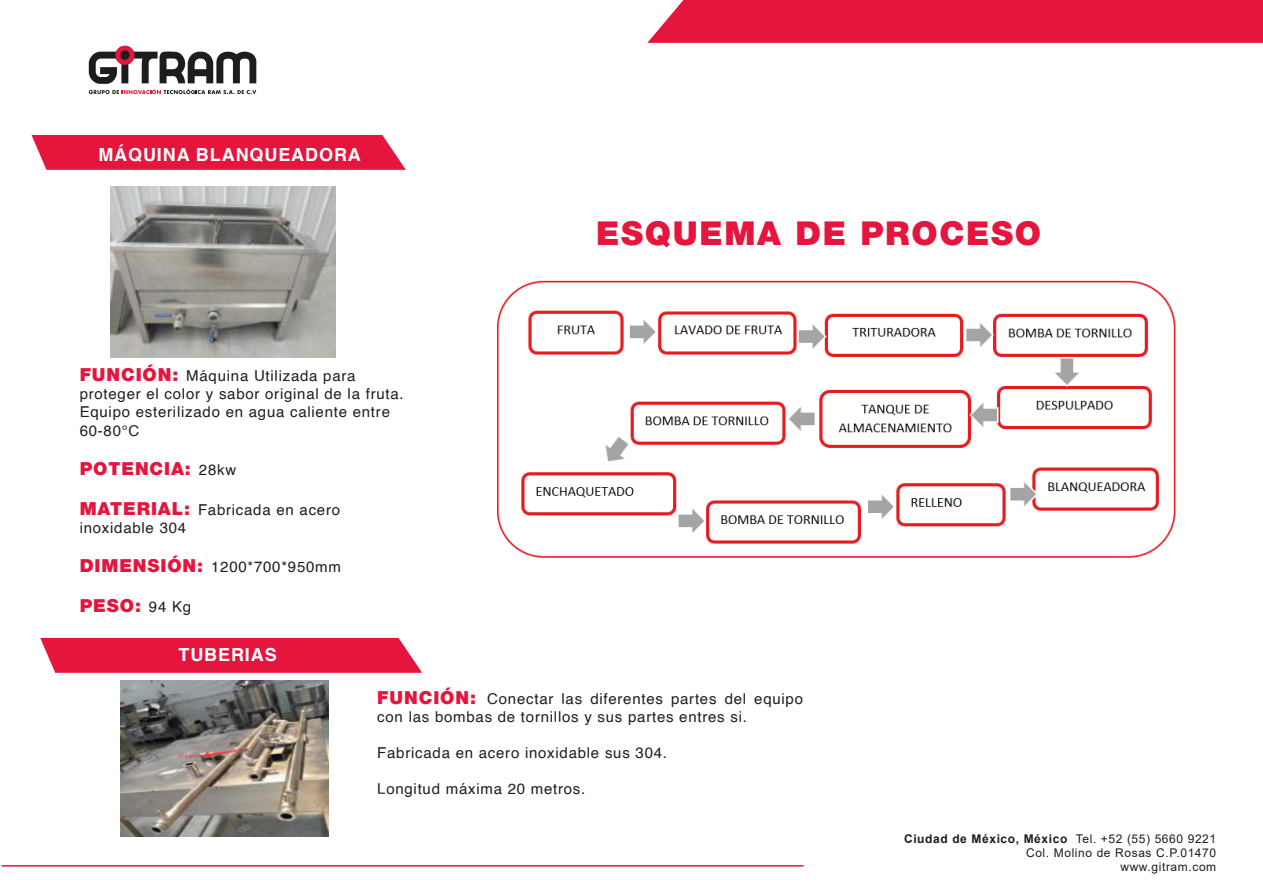
<style>
.page{position:relative;width:1263px;height:893px;background:#fff}
.page>*{position:absolute;margin:0;border:0;box-sizing:border-box;transform-origin:0 0}
.t1{font:900 33px "Helvetica Neue";letter-spacing:.05em;color:#e5153d}
.t2{font:700 18px "Helvetica";letter-spacing:.05em;color:#fff}
.t3{font:900 18px "Helvetica Neue";letter-spacing:.05em;color:#e5153d}
.t4{font:15px/18px "Helvetica";letter-spacing:.05em;color:#1d1d1b}
.t5{font:12px/14.4px "Arial";letter-spacing:.05em;color:#1d1d1b;text-align:right}
.s1{font-family:"Helvetica Neue";font-weight:900;font-size:18px;color:#e5153d}
.s2{font-family:"Helvetica";font-weight:400;font-size:15px;color:#1d1d1b}
.s3{font-weight:700}
</style>
<div class="page">
<svg style="left:89px;top:46px;width:167px;height:48px"></svg>
<div style="left:115px;top:46px;width:19px;height:19px;background:#e5153d;border-radius:50%"></div>
<svg style="left:120px;top:50px;width:10px;height:10px"></svg>
<div style="left:647px;top:0;width:616px;height:43px;background:#e5153d"></div>
<svg style="left:32px;top:135px;width:374px;height:35px;background:#e62147"></svg>
<hr style="left:2px;top:865px;width:801px;height:2px;background:#e5153d">
<svg style="left:40px;top:638px;width:382px;height:35px;background:#e62147"></svg>
<img style="left:111px;top:187px;width:225px;height:171px">
<img style="left:121px;top:681px;width:208px;height:156px">
<img style="left:497px;top:280px;width:679px;height:278px">
<p class="t2" style="left:98px;top:140px;width:264px">MÁQUINA BLANQUEADORA</p>
<p class="t4" style="left:80px;top:368px;width:326px"><span class="s1">FUNCIÓN:</span> Máquina Utilizada para proteger el color y sabor original de la fruta.<br>Equipo esterilizado en agua caliente entre<br>60-80°C</p>
<p class="t3" style="left:80px;top:458px;width:158px">POTENCIA: <span class="s2">28kw</span></p>
<p class="t4" style="left:80px;top:501px;width:262px"><span class="s1">MATERIAL:</span> Fabricada en acero inoxidable 304</p>
<p class="t4" style="left:80px;top:558px;width:263px"><span class="s1">DIMENSIÓN:</span> 1200*700*950mm</p>
<p class="t3" style="left:80px;top:595px;width:113px">PESO: <span class="s2">94 Kg</span></p>
<p class="t2" style="left:178px;top:640px;width:100px">TUBERIAS</p>
<h1 class="t1" style="left:596px;top:213px;width:446px">ESQUEMA DE PROCESO</h1>
<p class="t4" style="left:377px;top:690px;width:427px"><span class="s1">FUNCIÓN:</span> Conectar las diferentes partes del equipo con las bombas de tornillos y sus partes entres si.</p>
<p class="t4" style="left:377px;top:744px;width:291px">Fabricada en acero inoxidable sus 304.</p>
<p class="t4" style="left:377px;top:780px;width:210px">Longitud máxima 20 metros.</p>
<p class="t5" style="left:904px;top:831px;width:314px"><span class="s3">Ciudad de México, México</span> Tel. +52 (55) 5660 9221<br>Col. Molino de Rosas C.P.01470<br>www.gitram.com</p>
</div>
